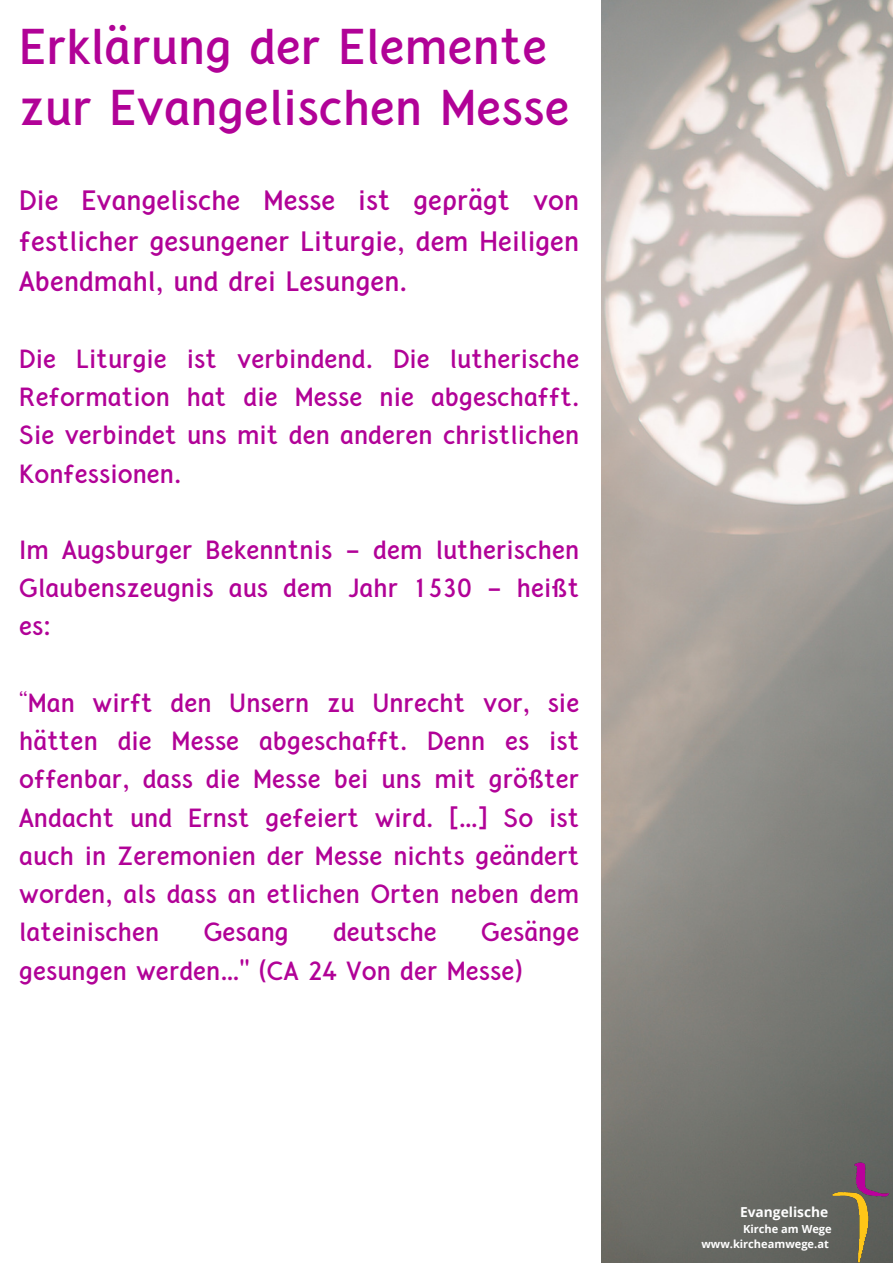
<style>
.page{position:relative;width:893px;height:1264px;background:#fff}
.page>*{position:absolute;margin:0;border:0;box-sizing:border-box;transform-origin:0 0}
.t1{font:700 43.95px "Crusoe Text";color:#b10297}
.t2{font:700 24.45px/40.5px "Crusoe Text";color:#b10297;text-align:justify}
.t3{font:700 22.95px/38.2px "Crusoe Text";color:#b10297;text-align:justify}
.t4{font:700 13.8px "Open Sans";color:#fff}
.t5{font:700 11.1px "Open Sans";color:#fff}
.s1{font-weight:400}
</style>
<div class="page">
<img style="left:601px;top:0;width:291px;height:1262px">
<img style="left:831px;top:1161px;width:58px;height:100px">
<p class="t1" style="left:19px;top:18px;width:529px">Erklärung der Elemente</p>
<p class="t1" style="left:19px;top:79px;width:552px">zur Evangelischen Messe</p>
<p class="t2" style="left:19px;top:183px;width:561px">Die Evangelische Messe ist geprägt von festlicher gesungener Liturgie, dem Heiligen Abendmahl, und drei Lesungen.</p>
<p class="t3" style="left:19px;top:342px;width:561px">Die Liturgie ist verbindend. Die lutherische Reformation hat die Messe nie abgeschafft.<br>Sie verbindet uns mit den anderen christlichen Konfessionen.</p>
<p class="t3" style="left:19px;top:533px;width:561px">Im Augsburger Bekenntnis - dem lutherischen Glaubenszeugnis aus dem Jahr 1530 - heißt es:</p>
<p class="t3" style="left:19px;top:686px;width:561px"><span class="s1">“</span>Man wirft den Unsern zu Unrecht vor, sie hätten die Messe abgeschafft. Denn es ist offenbar, dass die Messe bei uns mit größter Andacht und Ernst gefeiert wird. […] So ist auch in Zeremonien der Messe nichts geändert worden, als dass an etlichen Orten neben dem lateinischen</p>
<p class="t3" style="left:19px;top:915px;width:561px;text-indent:462px">Gesänge gesungen werden…" (CA 24 Von der Messe)</p>
<p class="t3" style="left:204px;top:915px;width:87px">Gesang</p>
<p class="t3" style="left:333px;top:915px;width:105px">deutsche</p>
<p class="t4" style="left:740px;top:1202px;width:90px">Evangelische</p>
<p class="t5" style="left:743px;top:1220px;width:90px">Kirche am Wege</p>
<p class="t5" style="left:701px;top:1235px;width:129px">www.kircheamwege.at</p>
</div>
